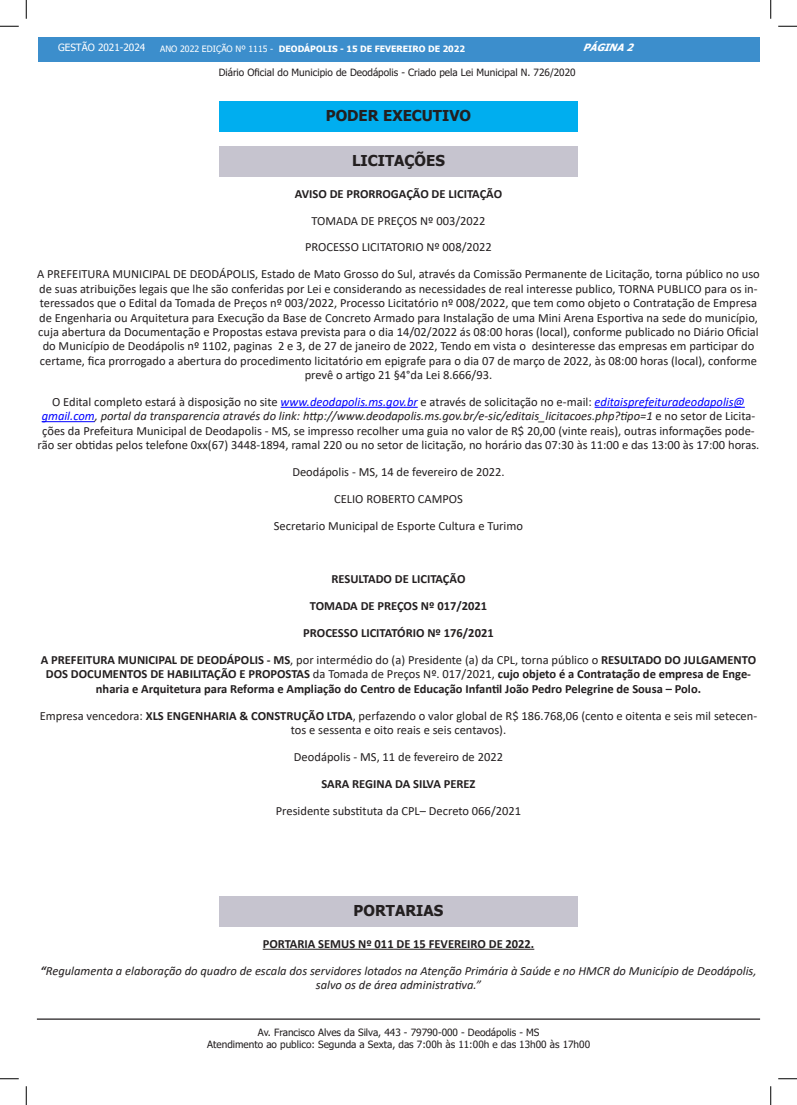
<style>
.page{position:relative;width:797px;height:1105px;background:#fff}
.page>*{position:absolute;margin:0;border:0;box-sizing:border-box;transform-origin:0 0}
.t1{font:700 15px "Tahoma";color:#231f20}
.t2{font:12.5px/14.4px "Calibri";color:#231f20;text-align:center}
.t3{font:700 12.5px/14.4px "Calibri";color:#231f20;text-align:center}
.t4{font:italic 12.5px/14.4px "Calibri";color:#231f20;text-align:center}
.t5{font:10px/12px "Tahoma";color:#231f20;text-align:center}
.t6{font:10px "Tahoma";color:#fff}
.t7{font:italic 700 10px "Tahoma";color:#fff}
.t8{font:700 8.75px "Tahoma";color:#fff}
.s1{font-weight:400}
.s2{font-style:italic;color:#00f}
.s3{font-style:italic}
.s4{font-weight:700}
</style>
<div class="page">
<div style="left:38px;top:38px;width:721px;height:24px;background:#3c8ecc"></div>
<hr style="left:37px;top:1018px;width:723px;height:2px;background:#231f20">
<hr style="left:281px;top:407px;width:137px;height:1px;background:#00f">
<hr style="left:594px;top:407px;width:150px;height:1px;background:#00f">
<hr style="left:42px;top:421px;width:53px;height:1px;background:#00f">
<hr style="left:263px;top:949px;width:271px;height:1px;background:#231f20">
<div style="left:219px;top:101px;width:358px;height:30px;background:#00aeef"></div>
<div style="left:219px;top:146px;width:358px;height:30px;background:#c6c4cf"></div>
<div style="left:219px;top:896px;width:358px;height:30px;background:#c6c4cf"></div>
<svg style="left:0;top:25px;width:19px;height:2px"></svg>
<svg style="left:778px;top:25px;width:19px;height:2px"></svg>
<svg style="left:0;top:1078px;width:19px;height:1px"></svg>
<svg style="left:778px;top:1078px;width:19px;height:1px"></svg>
<svg style="left:25px;top:0;width:2px;height:19px"></svg>
<svg style="left:25px;top:1086px;width:2px;height:19px"></svg>
<svg style="left:770px;top:0;width:1px;height:19px"></svg>
<svg style="left:770px;top:1086px;width:1px;height:19px"></svg>
<p class="t6" style="left:58px;top:41px;width:89px">GESTÃO 2021-2024</p>
<p class="t8" style="left:160px;top:43px;width:306px"><span class="s1">ANO 2022 EDIÇÃO Nº 1115 -</span> DEODÁPOLIS - 15 DE FEVEREIRO DE 2022</p>
<p class="t7" style="left:583px;top:40px;width:57px">PÁGINA2</p>
<p class="t5" style="left:219px;top:67px;width:358px">Diário Oficial do Municipio de Deodápolis - Criado pela Lei Municipal N. 726/2020</p>
<p class="t1" style="left:326px;top:105px;width:147px">PODER EXECUTIVO</p>
<p class="t1" style="left:352px;top:150px;width:94px">LICITAÇÕES</p>
<p class="t3" style="left:295px;top:186px;width:209px">AVISO DE PRORROGAÇÃO DE LICITAÇÃO</p>
<p class="t2" style="left:311px;top:213px;width:176px">TOMADA DE PREÇOS Nº 003/2022</p>
<p class="t2" style="left:305px;top:240px;width:188px">PROCESSO LICITATORIO Nº 008/2022</p>
<p class="t2" style="left:37px;top:267px;width:724px">A PREFEITURA MUNICIPAL DE DEODÁPOLIS, Estado de Mato Grosso do Sul, através da Comissão Permanente de Licitação, torna público no uso de suas atribuições legais que lhe são conferidas por Lei e considerando as necessidades de real interesse publico, TORNA PUBLICO para os in&shy;teressados que o Edital da Tomada de Preços nº 003/2022, Processo Licitatório nº 008/2022, que tem como objeto o Contratação de Empresa de Engenharia ou Arquitetura para Execução da Base de Concreto Armado para Instalação de uma Mini Arena Esportiva na sede do município, cuja abertura da Documentação e Propostas estava prevista para o dia 14/02/2022 ás 08:00 horas (local), conforme publicado no Diário Oficial do Município de Deodápolis nº 1102, paginas 2 e 3, de 27 de janeiro de 2022, Tendo em vista o desinteresse das empresas em participar do certame, fica prorrogado a abertura do procedimento licitatório em epigrafe para o dia 07 de março de 2022, às 08:00 horas (local), conforme prevê o artigo 21 §4°da Lei 8.666/93.</p>
<p class="t2" style="left:38px;top:394px;width:723px">O Edital completo estará à disposição no site <span class="s2">www.deodapolis.ms.gov.br</span> e através de solicitação no e-mail: <span class="s2">editaisprefeituradeodapolis@ gmail.com</span><span class="s3">, portal da transparencia através do link: http://www.deodapolis.ms.gov.br/e-sic/editais_licitacoes.php?tipo=1</span> e no setor de Licita&shy;ções da Prefeitura Municipal de Deodapolis - MS, se impresso recolher uma guia no valor de R$ 20,00 (vinte reais), outras informações pode&shy;rão ser obtidas pelos telefone 0xx(67) 3448-1894, ramal 220 ou no setor de licitação, no horário das 07:30 às 11:00 e das 13:00 às 17:00 horas.</p>
<p class="t2" style="left:292px;top:464px;width:214px">Deodápolis - MS, 14 de fevereiro de 2022.</p>
<p class="t2" style="left:334px;top:491px;width:130px">CELIO ROBERTO CAMPOS</p>
<p class="t2" style="left:274px;top:518px;width:251px">Secretario Municipal de Esporte Cultura e Turimo</p>
<p class="t3" style="left:331px;top:572px;width:135px">RESULTADO DE LICITAÇÃO</p>
<p class="t3" style="left:310px;top:599px;width:179px">TOMADA DE PREÇOS Nº 017/2021</p>
<p class="t3" style="left:303px;top:626px;width:192px">PROCESSO LICITATÓRIO Nº 176/2021</p>
<p class="t3" style="left:41px;top:652px;width:717px">A PREFEITURA MUNICIPAL DE DEODÁPOLIS - MS<span class="s1">, por intermédio do (a) Presidente (a) da CPL, torna público o</span> RESULTADO DO JULGAMENTO<br>DOS DOCUMENTOS DE HABILITAÇÃO E PROPOSTAS <span class="s1">da Tomada de Preços Nº. 017/2021,</span> cujo objeto é a Contratação de empresa de Enge&shy;nharia e Arquitetura para Reforma e Ampliação do Centro de Educação Infantil João Pedro Pelegrine de Sousa – Polo.</p>
<p class="t2" style="left:40px;top:708px;width:719px">Empresa vencedora: <span class="s4">XLS ENGENHARIA &amp; CONSTRUÇÃO LTDA</span>, perfazendo o valor global de R$ 186.768,06 (cento e oitenta e seis mil setecen&shy;tos e sessenta e oito reais e seis centavos).</p>
<p class="t2" style="left:294px;top:749px;width:211px">Deodápolis - MS, 11 de fevereiro de 2022</p>
<p class="t3" style="left:321px;top:776px;width:156px">SARA REGINA DA SILVA PEREZ</p>
<p class="t2" style="left:276px;top:803px;width:247px">Presidente substituta da CPL– Decreto 066/2021</p>
<p class="t1" style="left:353px;top:900px;width:91px">PORTARIAS</p>
<p class="t3" style="left:263px;top:936px;width:273px">PORTARIA SEMUS Nº 011 DE 15 FEVEREIRO DE 2022.</p>
<p class="t4" style="left:40px;top:963px;width:717px"><span class="s4">“</span>Regulamenta a elaboração do quadro de escala dos servidores lotados na Atenção Primária à Saúde e no HMCR do Município de Deodápolis, salvo os de área administrativa.”</p>
<p class="t5" style="left:207px;top:1027px;width:384px">Av. Francisco Alves da Silva, 443 - 79790-000 - Deodápolis - MS<br>Atendimento ao publico: Segunda a Sexta, das 7:00h às 11:00h e das 13h00 às 17h00</p>
</div>
